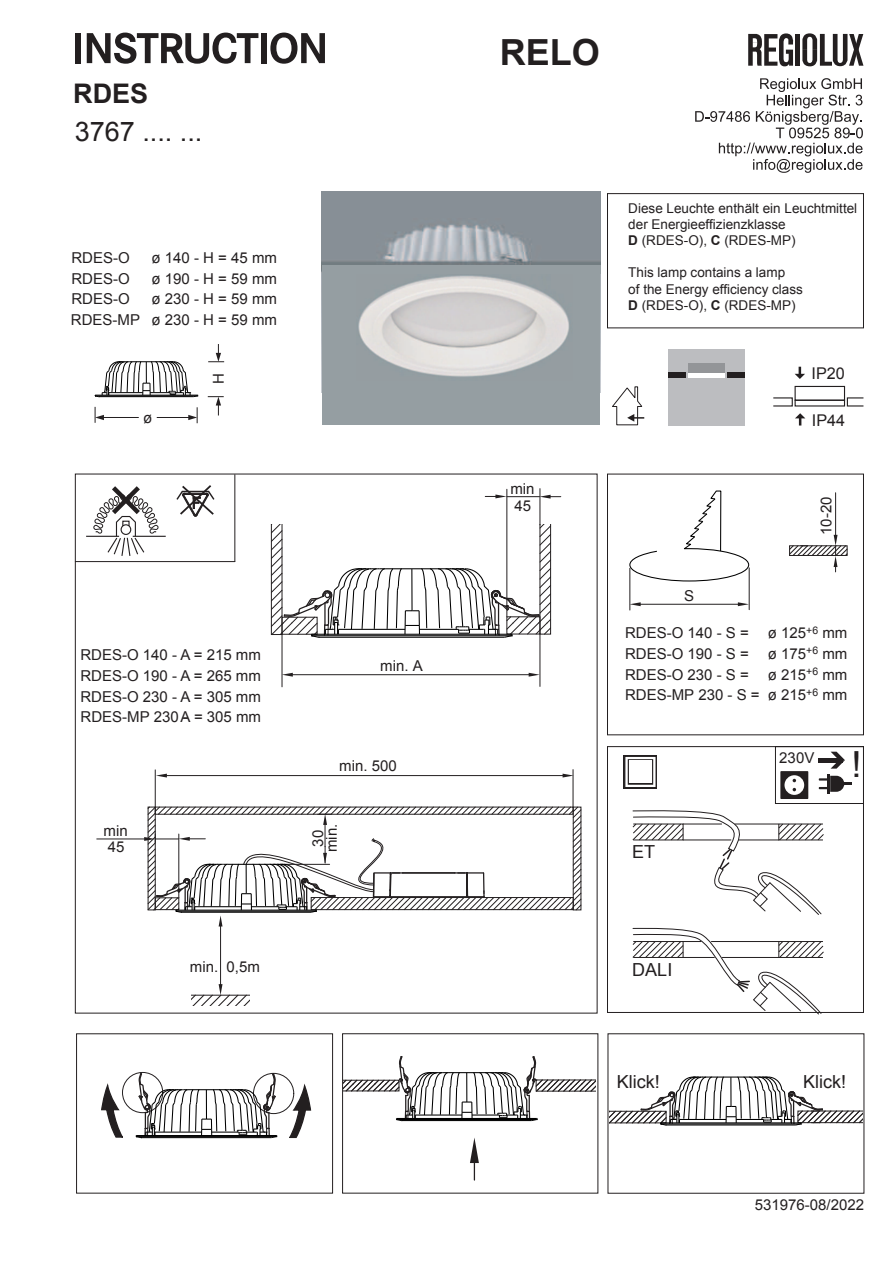
<style>
.page{position:relative;width:893px;height:1263px;background:#fff}
.page>*{position:absolute;margin:0;border:0;box-sizing:border-box;transform-origin:0 0}
.t1{font:700 36px "Arial";color:#231f20}
.t2{font:36px "Arial";color:#231f20}
.t3{font:27px "Arial";color:#231f20}
.t4{font:700 27px "Arial";color:#231f20}
.t5{font:18px "Arial";color:#231f20}
.t6{font:16.2px "Arial";color:#231f20}
.t7{font:15px/20.7px "Arial";color:#231f20}
.t8{font:13.5px/16.2px "Arial";color:#231f20}
.s1{font-weight:700}
</style>
<div class="page">
<div style="left:75px;top:33px;width:6px;height:30px;background:#231f20"></div>
<svg style="left:87px;top:33px;width:171px;height:31px"></svg>
<div style="left:261px;top:33px;width:6px;height:30px;background:#231f20"></div>
<svg style="left:270px;top:33px;width:55px;height:31px"></svg>
<svg style="left:748px;top:33px;width:45px;height:33px"></svg>
<hr style="left:795px;top:34px;width:4px;height:32px;background:#231f20">
<svg style="left:802px;top:33px;width:61px;height:33px"></svg>
<div style="left:607px;top:193px;width:256px;height:135px;border:1px solid #231f20"></div>
<hr style="left:835px;top:493px;width:1px;height:43px;background:#231f20">
<svg style="left:176px;top:485px;width:39px;height:32px"></svg>
<hr style="left:86px;top:536px;width:33px;height:1px;background:#231f20">
<hr style="left:133px;top:536px;width:33px;height:1px;background:#231f20">
<svg style="left:93px;top:486px;width:66px;height:70px"></svg>
<hr style="left:75px;top:561px;width:160px;height:1px;background:#231f20">
<hr style="left:234px;top:475px;width:1px;height:87px;background:#231f20">
<hr style="left:282px;top:635px;width:1px;height:52px;background:#231f20">
<hr style="left:539px;top:634px;width:1px;height:52px;background:#231f20">
<svg style="left:282px;top:673px;width:11px;height:4px"></svg>
<svg style="left:528px;top:673px;width:11px;height:4px"></svg>
<hr style="left:292px;top:674px;width:237px;height:1px;background:#231f20">
<hr style="left:629px;top:568px;width:1px;height:42px;background:#231f20">
<hr style="left:748px;top:568px;width:1px;height:42px;background:#231f20">
<svg style="left:629px;top:602px;width:11px;height:4px"></svg>
<svg style="left:737px;top:602px;width:12px;height:4px"></svg>
<hr style="left:639px;top:604px;width:100px;height:1px;background:#231f20">
<hr style="left:506px;top:489px;width:1px;height:128px;background:#231f20">
<hr style="left:539px;top:489px;width:1px;height:36px;background:#231f20">
<svg style="left:485px;top:495px;width:21px;height:3px"></svg>
<svg style="left:539px;top:495px;width:22px;height:4px"></svg>
<hr style="left:507px;top:496px;width:32px;height:1px;background:#231f20">
<hr style="left:97px;top:839px;width:48px;height:1px;background:#231f20">
<svg style="left:789px;top:535px;width:59px;height:37px"></svg>
<div style="left:789px;top:546px;width:58px;height:10px;border:1px solid #231f20"></div>
<div style="left:607px;top:746px;width:256px;height:267px;border:1px solid #231f20"></div>
<div style="left:76px;top:1034px;width:257px;height:159px;border:1px solid #231f20"></div>
<svg style="left:101px;top:1078px;width:27px;height:60px"></svg>
<div style="left:122px;top:1072px;width:41px;height:41px;border:1px solid #231f20;border-radius:50%"></div>
<div style="left:607px;top:1034px;width:257px;height:160px;border:1px solid #231f20"></div>
<img style="left:322px;top:192px;width:278px;height:200px">
<div style="left:623px;top:755px;width:34px;height:34px;background:#2a2728"></div>
<svg style="left:625px;top:757px;width:31px;height:30px"></svg>
<svg style="left:628px;top:760px;width:24px;height:24px"></svg>
<div style="left:629px;top:761px;width:22px;height:22px;background:#fff"></div>
<svg style="left:94px;top:361px;width:104px;height:37px"></svg>
<svg style="left:95px;top:407px;width:9px;height:16px"></svg>
<svg style="left:188px;top:407px;width:10px;height:16px"></svg>
<hr style="left:157px;top:417px;width:36px;height:1px;background:#231f20">
<hr style="left:98px;top:417px;width:41px;height:1px;background:#231f20">
<svg style="left:208px;top:396px;width:16px;height:20px"></svg>
<svg style="left:208px;top:344px;width:16px;height:18px"></svg>
<svg style="left:271px;top:525px;width:280px;height:113px"></svg>
<svg style="left:135px;top:769px;width:460px;height:411px"></svg>
<svg style="left:609px;top:1076px;width:253px;height:50px"></svg>
<svg style="left:629px;top:490px;width:120px;height:92px"></svg>
<div style="left:668px;top:349px;width:76px;height:77px;background:#bcbdc0"></div>
<div style="left:688px;top:363px;width:36px;height:11px;background:#939598"></div>
<hr style="left:688px;top:374px;width:36px;height:4px;background:#fff">
<div style="left:668px;top:372px;width:17px;height:6px;background:#231f20"></div>
<div style="left:726px;top:372px;width:18px;height:6px;background:#231f20"></div>
<svg style="left:612px;top:386px;width:32px;height:39px"></svg>
<div style="left:780px;top:771px;width:28px;height:28px;background:#231f20"></div>
<div style="left:784px;top:775px;width:20px;height:20px;background:#fff;border-radius:50%"></div>
<svg style="left:792px;top:779px;width:4px;height:3px"></svg>
<svg style="left:792px;top:788px;width:4px;height:3px"></svg>
<hr style="left:827px;top:774px;width:3px;height:20px;background:#231f20">
<svg style="left:818px;top:776px;width:34px;height:16px"></svg>
<hr style="left:818px;top:758px;width:24px;height:4px;background:#231f20">
<svg style="left:830px;top:752px;width:15px;height:17px"></svg>
<div style="left:775px;top:746px;width:88px;height:58px;border:1px solid #231f20"></div>
<div style="left:794px;top:386px;width:51px;height:15px;border:1px solid #231f20"></div>
<div style="left:794px;top:400px;width:51px;height:7px;border:1px solid #231f20"></div>
<svg style="left:794px;top:367px;width:11px;height:12px"></svg>
<svg style="left:795px;top:413px;width:10px;height:13px"></svg>
<svg style="left:632px;top:927px;width:192px;height:88px"></svg>
<svg style="left:632px;top:810px;width:192px;height:105px"></svg>
<div style="left:322px;top:265px;width:34px;height:160px;background:#959ea2"></div>
<div style="left:572px;top:265px;width:27px;height:160px;background:#959ea2"></div>
<div style="left:323px;top:381px;width:276px;height:44px;background:#959ea2"></div>
<img style="left:356px;top:273px;width:216px;height:108px">
<div style="left:322px;top:265px;width:278px;height:8px;background:#959ea2"></div>
<svg style="left:695px;top:78px;width:167px;height:95px"></svg>
<h2 class="t4" style="left:73px;top:77px;width:77px">RDES</h2>
<h2 class="t3" style="left:75px;top:121px;width:129px">3767 .... ...</h2>
<p class="t7" style="left:71px;top:249px;width:60px">RDES-O</p>
<p class="t7" style="left:151px;top:249px;width:127px">¯ 140 - H = 45 mm</p>
<p class="t7" style="left:71px;top:270px;width:60px">RDES-O</p>
<p class="t7" style="left:151px;top:270px;width:127px">¯ 190 - H = 59 mm</p>
<p class="t7" style="left:71px;top:290px;width:60px">RDES-O</p>
<p class="t7" style="left:71px;top:290px;width:208px;text-align:right">¯ 230 - H = 59 mm<br>RDES-MP ¯ 230 - H = 59 mm</p>
<p class="t7" style="left:143px;top:409px;width:11px">¯</p>
<p class="t7" style="left:209px;top:384px;width:12px;rotate:-90deg">H</p>
<p class="t7" style="left:80px;top:646px;width:182px;text-align:justify">RDES-O 140 - A = 215 mm RDES-O 190 - A = 265 mm RDES-O 230 - A = 305 mm RDES-MP 230 - A = 305 mm</p>
<p class="t7" style="left:104px;top:823px;width:26px;line-height:16.5px">min<br>45</p>
<p class="t7" style="left:190px;top:958px;width:72px">min. 0,5m</p>
<p class="t7" style="left:380px;top:657px;width:44px">min. A</p>
<p class="t7" style="left:339px;top:757px;width:59px">min. 500</p>
<p class="t7" style="left:312px;top:852px;width:30px;line-height:13.6px;text-align:center;rotate:-90deg">30 min.</p>
<h1 class="t1" style="left:499px;top:32px;width:102px">RELO</h1>
<p class="t7" style="left:510px;top:482px;width:26px;line-height:16.5px">min<br>45</p>
<p class="t8" style="left:628px;top:201px;width:230px">Diese Leuchte enth‰lt ein Leuchtmittel der Energieeffizienzklasse<br><span class="s1">D</span> (RDES-O), <span class="s1">C</span> (RDES-MP)</p>
<p class="t8" style="left:628px;top:266px;width:176px">This lamp contains a lamp<br>of the Energy efficiency class<br><span class="s1">D</span> (RDES-O), <span class="s1">C</span> (RDES-MP)</p>
<p class="t6" style="left:811px;top:367px;width:35px">IP20</p>
<p class="t6" style="left:811px;top:414px;width:35px">IP44</p>
<p class="t7" style="left:817px;top:535px;width:40px;rotate:-90deg">10-20</p>
<p class="t7" style="left:684px;top:587px;width:12px">S</p>
<p class="t7" style="left:625px;top:624px;width:125px">RDES-O 140 - S =</p>
<p class="t7" style="left:767px;top:624px;width:81px">¯ 125<sup>+6</sup> mm</p>
<p class="t7" style="left:625px;top:645px;width:125px">RDES-O 190 - S =</p>
<p class="t7" style="left:767px;top:645px;width:81px">¯ 175<sup>+6</sup> mm</p>
<p class="t7" style="left:625px;top:665px;width:125px">RDES-O 230 - S =</p>
<p class="t7" style="left:625px;top:665px;width:224px;text-align:right">¯ 215<sup>+6</sup> mm<br>RDES-MP 230 - S = ¯ 215<sup>+6</sup> mm</p>
<p class="t5" style="left:632px;top:845px;width:25px">ET</p>
<p class="t5" style="left:632px;top:963px;width:42px">DALI</p>
<p class="t5" style="left:617px;top:1075px;width:44px">Klick!</p>
<p class="t7" style="left:779px;top:749px;width:37px">230V</p>
<h1 class="t2" style="left:851px;top:751px;width:12px">!</h1>
<p class="t5" style="left:803px;top:1075px;width:44px">Klick!</p>
<p class="t7" style="left:754px;top:1196px;width:111px">531976-08/2022</p>
</div>
